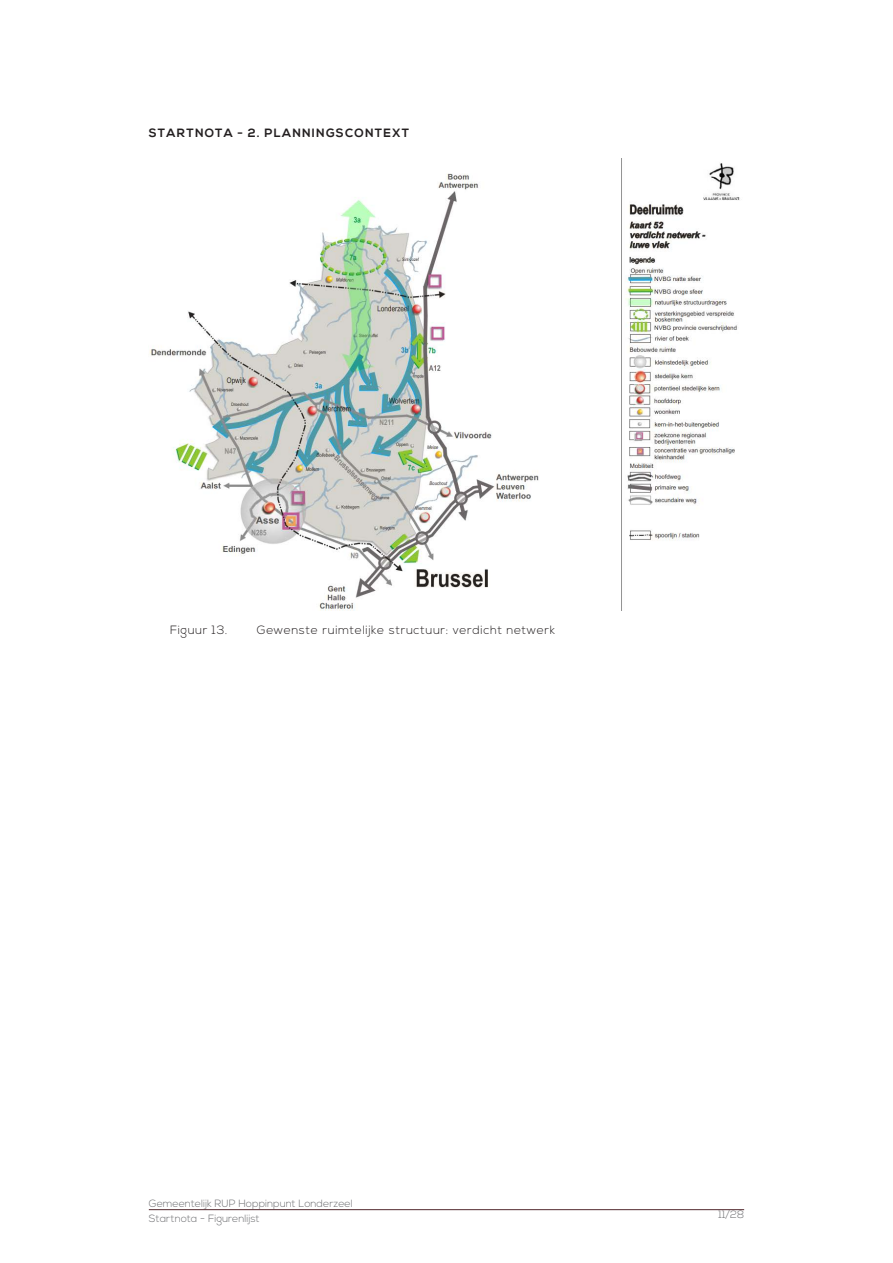
<style>
.page{position:relative;width:893px;height:1263px;background:#fff}
.page>*{position:absolute;margin:0;border:0;box-sizing:border-box;transform-origin:0 0}
.Tekst_figuren{font:300 12px "Nexa";letter-spacing:.05em;color:#231f20}
.Titel_adres_links{font:700 12px "Nexa";letter-spacing:.1em;color:#231f20}
.t1{font:300 10.5px/15px "Nexa";color:#6c6d70}
</style>
<div class="page">
<hr style="left:149px;top:1209px;width:595px;height:1px;background:#53292e">
<img style="left:149px;top:158px;width:591px;height:453px">
<p class="Titel_adres_links" style="left:149px;top:125px;width:262px">STARTNOTA - 2. PLANNINGSCONTEXT</p>
<p class="Tekst_figuren" style="left:170px;top:623px;width:59px">Figuur 13.</p>
<p class="Tekst_figuren" style="left:257px;top:623px;width:300px">Gewenste ruimtelijke structuur: verdicht netwerk</p>
<p class="t1" style="left:149px;top:1196px;width:205px">Gemeentelijk RUP Hoppinpunt Londerzeel<br>Startnota - Figurenlijst</p>
<p class="t1" style="left:719px;top:1208px;width:27px">11/28</p>
</div>
